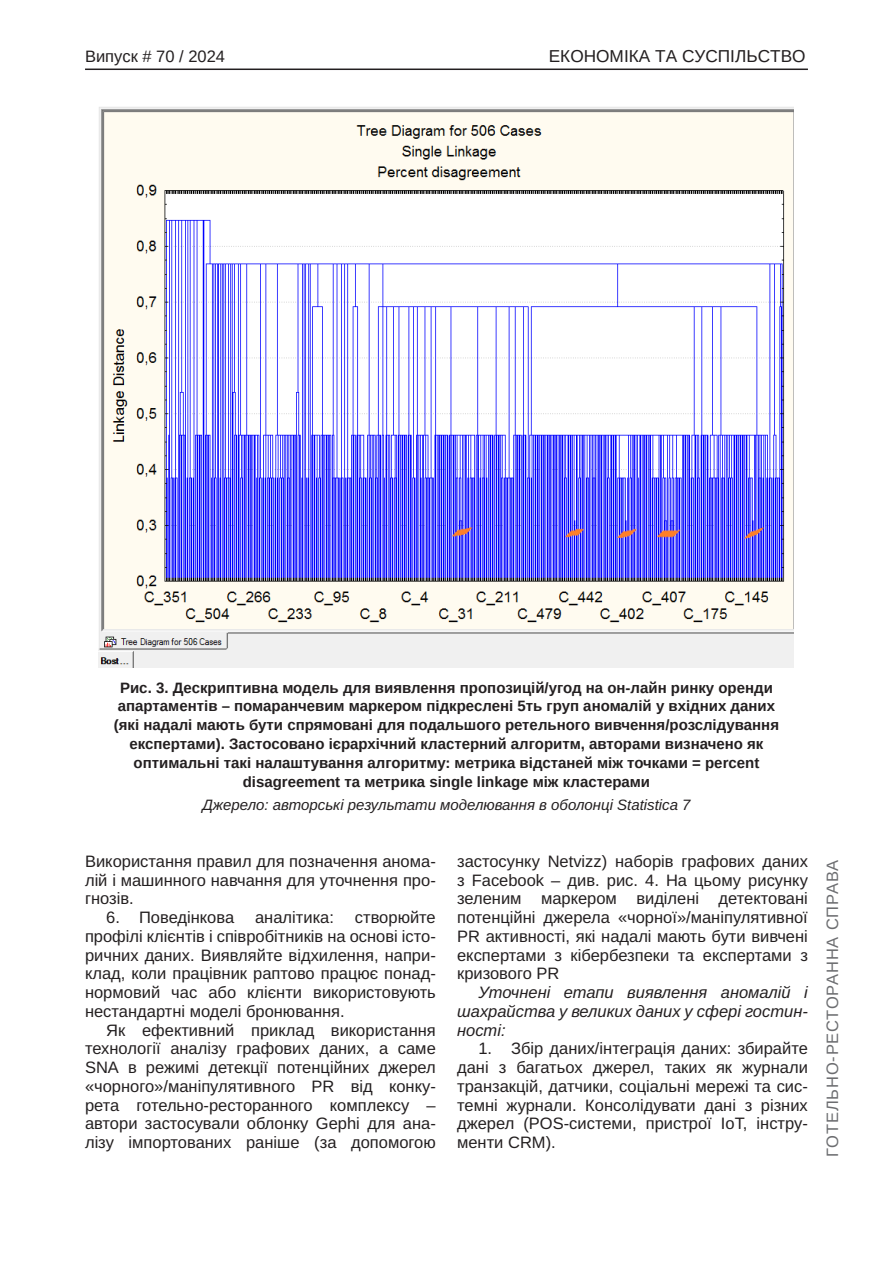
<style>
.page{position:relative;width:893px;height:1263px;background:#fff}
.page>*{position:absolute;margin:0;border:0;box-sizing:border-box;transform-origin:0 0}
.t1{font:17.25px "Arimo";color:#231f20}
.Текст_основной_G{font:16.5px/18.8px "Arimo";color:#231f20;text-align:justify}
.Текст_основной_G-2{font:italic 16.5px/18.8px "Arimo";color:#231f20;text-align:justify}
.t2{font:16.5px "Arimo";letter-spacing:.05em;color:#6c6d70}
.t3{font:16.5px "Arimo";color:#231f20}
.Рисунок_N{font:700 15px/18.8px "Arimo";color:#231f20;text-align:center}
.Джерело{font:italic 15px "Arimo";color:#231f20}
</style>
<div class="page">
<hr style="left:85px;top:69px;width:723px;height:1px;background:#231f20">
<img style="left:99px;top:107px;width:695px;height:560px">
<p class="t3" style="left:85px;top:47px;width:142px">Випуск # 70 / 2024</p>
<p class="t1" style="left:549px;top:47px;width:258px">ЕКОНОМІКА ТА СУСПІЛЬСТВО</p>
<p class="Рисунок_N" style="left:114px;top:678px;width:667px">Рис. 3. Дескриптивна модель для виявлення пропозицій/угод на он-лайн ринку оренди апартаментів – помаранчевим маркером підкреслені 5ть груп аномалій у вхідних даних (які надалі мають бути спрямовані для подальшого ретельного вивчення/розслідування експертами). Застосовано ієрархічний кластерний алгоритм, авторами визначено як оптимальні такі налаштування алгоритму: метрика відстаней між точками = percent disagreement та метрика single linkage між кластерами</p>
<p class="Джерело" style="left:202px;top:794px;width:490px">Джерело: авторські результати моделювання в оболонці Statistica 7</p>
<p class="Текст_основной_G" style="left:85px;top:852px;width:352px">Використання правил для позначення анома&shy;лій і машинного навчання для уточнення про&shy;гнозів.</p>
<p class="Текст_основной_G" style="left:106px;top:908px;width:129px">6. Поведінкова</p>
<p class="Текст_основной_G" style="left:255px;top:908px;width:80px">аналітика:</p>
<p class="Текст_основной_G" style="left:85px;top:908px;width:352px;text-indent:270px">створюйте профілі клієнтів і співробітників на основі істо&shy;ричних даних. Виявляйте відхилення, напри&shy;клад, коли працівник раптово працює понад&shy;нормовий час або клієнти використовують нестандартні моделі бронювання.</p>
<p class="Текст_основной_G" style="left:85px;top:1021px;width:352px;text-indent:21px">Як ефективний приклад використання технології аналізу графових даних, а саме SNA в режимі детекції потенційних джерел «чорного»/маніпулятивного PR від конку&shy;рета готельно-ресторанного комплексу – автори застосували облонку Gephi для ана&shy;лізу імпортованих раніше (за допомогою</p>
<p class="Текст_основной_G" style="left:457px;top:852px;width:352px">застосунку Netvizz) наборів графових даних з Facebook – див. рис. 4. На цьому рисунку зеленим маркером виділені детектовані потенційні джерела «чорної»/маніпулятивної PR активності, які надалі мають бути вивчені експертами з кібербезпеки та експертами з кризового PR</p>
<p class="Текст_основной_G-2" style="left:457px;top:983px;width:352px;text-indent:21px">Уточнені етапи виявлення аномалій і шахрайства у великих даних у сфері гостин&shy;ності:</p>
<p class="Текст_основной_G" style="left:457px;top:1039px;width:352px;text-indent:21px">1. Збір даних/інтеграція даних: збирайте дані з багатьох джерел, таких як журнали транзакцій, датчики, соціальні мережі та сис&shy;темні журнали. Консолідувати дані з різних джерел (POS-системи, пристрої IoT, інстру&shy;менти CRM).</p>
<p class="t2" style="left:823px;top:1157px;width:298px;rotate:-90deg">ГОТЕЛЬНО-РЕСТОРАННА СПРАВА</p>
</div>
